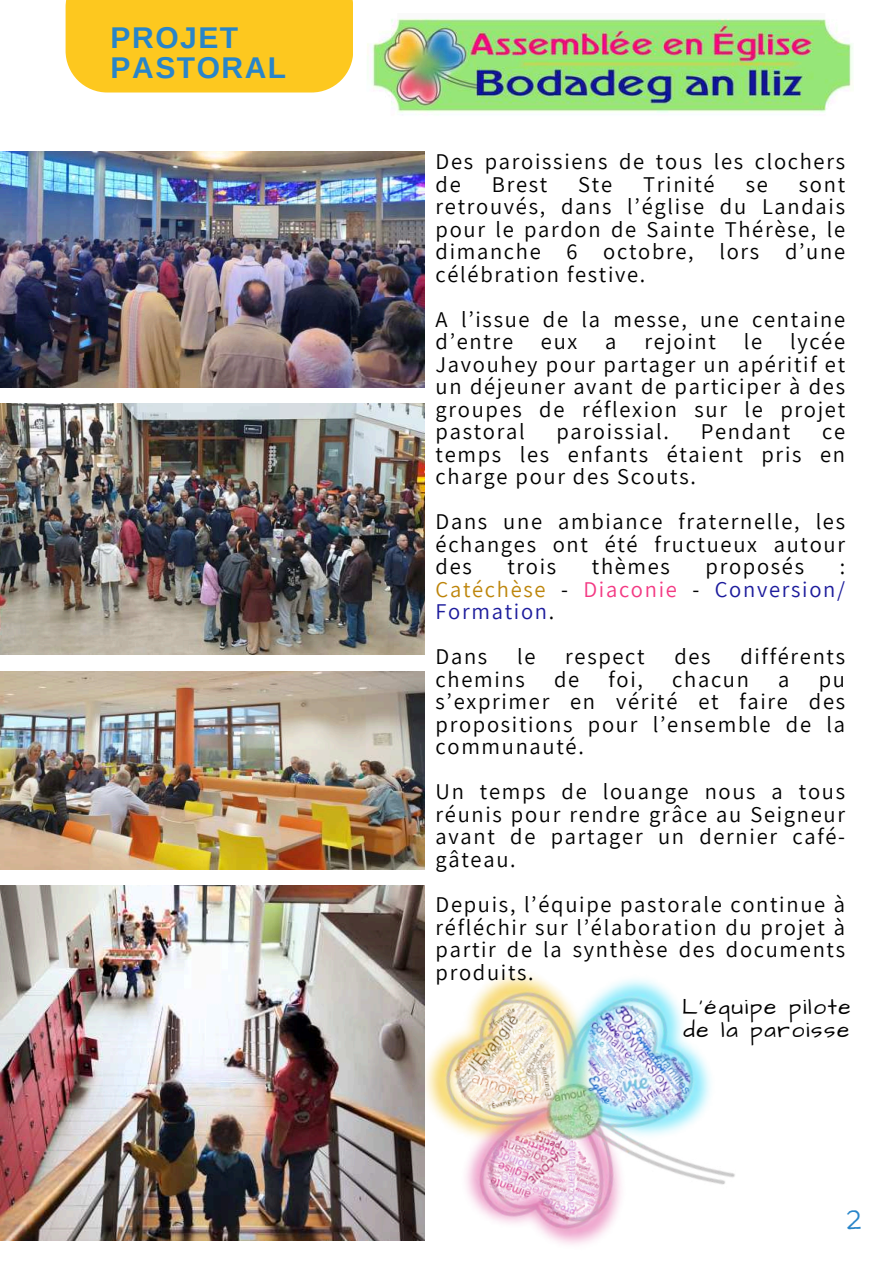
<style>
.page{position:relative;width:894px;height:1264px;background:#fff}
.page>*{position:absolute;margin:0;border:0;box-sizing:border-box;transform-origin:0 0}
.t1{font:700 30px/29.2px "Arimo";letter-spacing:.05em;color:#2985c9}
.t2{font:25.65px "Walter Turncoat";color:#2985c9}
.t3{font:22.5px/22.5px "Assistant";letter-spacing:.075em;color:#000;text-align:justify}
.t4{font:22.5px/22.5px "Assistant";letter-spacing:.075em;color:#1c1b9c;text-align:justify}
.t5{font:22.5px/22.5px "Architects Daughter";letter-spacing:.075em;color:#000}
.s1{color:#000}
.s2{color:#bd850b}
.s3{color:#f33983}
</style>
<div class="page">
<img style="left:367px;top:18px;width:486px;height:95px">
<div style="left:66px;top:0;width:287px;height:92px;background:#fdc81f"></div>
<img style="left:0;top:671px;width:424px;height:198px">
<img style="left:0;top:152px;width:424px;height:236px">
<img style="left:0;top:404px;width:424px;height:250px">
<img style="left:394px;top:885px;width:341px;height:360px">
<img style="left:0;top:885px;width:424px;height:355px">
<h1 class="t1" style="left:111px;top:24px;width:177px">PROJET<br>PASTORAL</h1>
<p class="t3" style="left:435px;top:149px;width:411px">Des paroissiens de tous les clochers de</p>
<p class="t3" style="left:491px;top:172px;width:57px">Brest</p>
<p class="t3" style="left:578px;top:172px;width:35px">Ste</p>
<p class="t3" style="left:643px;top:172px;width:73px">Trinité</p>
<p class="t3" style="left:745px;top:172px;width:24px">se</p>
<p class="t3" style="left:435px;top:172px;width:411px;text-indent:363px">sont retrouvés, dans l’église du Landais pour le pardon de Sainte Thérèse, le dimanche 6 octobre, lors d’une célébration festive.</p>
<p class="t3" style="left:435px;top:307px;width:411px">A l’issue de la messe, une centaine d’entre eux a rejoint le lycée Javouhey pour partager un apéritif et un déjeuner avant de participer à des groupes de réflexion sur le projet pastoral</p>
<p class="t3" style="left:556px;top:419px;width:114px">paroissial.</p>
<p class="t3" style="left:700px;top:419px;width:91px">Pendant</p>
<p class="t3" style="left:435px;top:419px;width:411px;text-indent:386px">ce temps les enfants étaient pris en charge pour des Scouts.</p>
<p class="t3" style="left:435px;top:509px;width:411px">Dans une ambiance fraternelle, les échanges ont été fructueux autour des</p>
<p class="t3" style="left:507px;top:554px;width:50px">trois</p>
<p class="t3" style="left:591px;top:554px;width:80px">thèmes</p>
<p class="t3" style="left:705px;top:554px;width:100px">proposés</p>
<p class="t4" style="left:435px;top:554px;width:411px;text-indent:404px"><span class="s1">:<br></span><span class="s2">Catéchèse</span> <span class="s1">-</span> <span class="s3">Diaconie</span> <span class="s1">-</span> Conversion/ Formation<span class="s1">.</span></p>
<p class="t3" style="left:435px;top:644px;width:53px">Dans</p>
<p class="t3" style="left:517px;top:644px;width:20px">le</p>
<p class="t3" style="left:565px;top:644px;width:81px">respect</p>
<p class="t3" style="left:674px;top:644px;width:38px">des</p>
<p class="t3" style="left:740px;top:644px;width:106px">différents</p>
<p class="t3" style="left:435px;top:667px;width:91px">chemins</p>
<p class="t3" style="left:554px;top:667px;width:27px">de</p>
<p class="t3" style="left:608px;top:667px;width:36px">foi,</p>
<p class="t3" style="left:672px;top:667px;width:78px">chacun</p>
<p class="t3" style="left:778px;top:667px;width:13px">a</p>
<p class="t3" style="left:435px;top:667px;width:411px;text-indent:383px">pu s’exprimer en vérité et faire des propositions pour l’ensemble de la communauté.</p>
<p class="t3" style="left:435px;top:779px;width:411px">Un temps de louange nous a tous réunis pour rendre grâce au Seigneur avant de partager un dernier café&shy;gâteau.</p>
<p class="t3" style="left:435px;top:892px;width:411px">Depuis, l’équipe pastorale continue à réfléchir sur l’élaboration du projet à partir de la synthèse des documents produits.</p>
<p class="t5" style="left:681px;top:996px;width:170px">L’équipe pilote de la paroisse</p>
<p class="t2" style="left:846px;top:1202px;width:16px">2</p>
</div>
